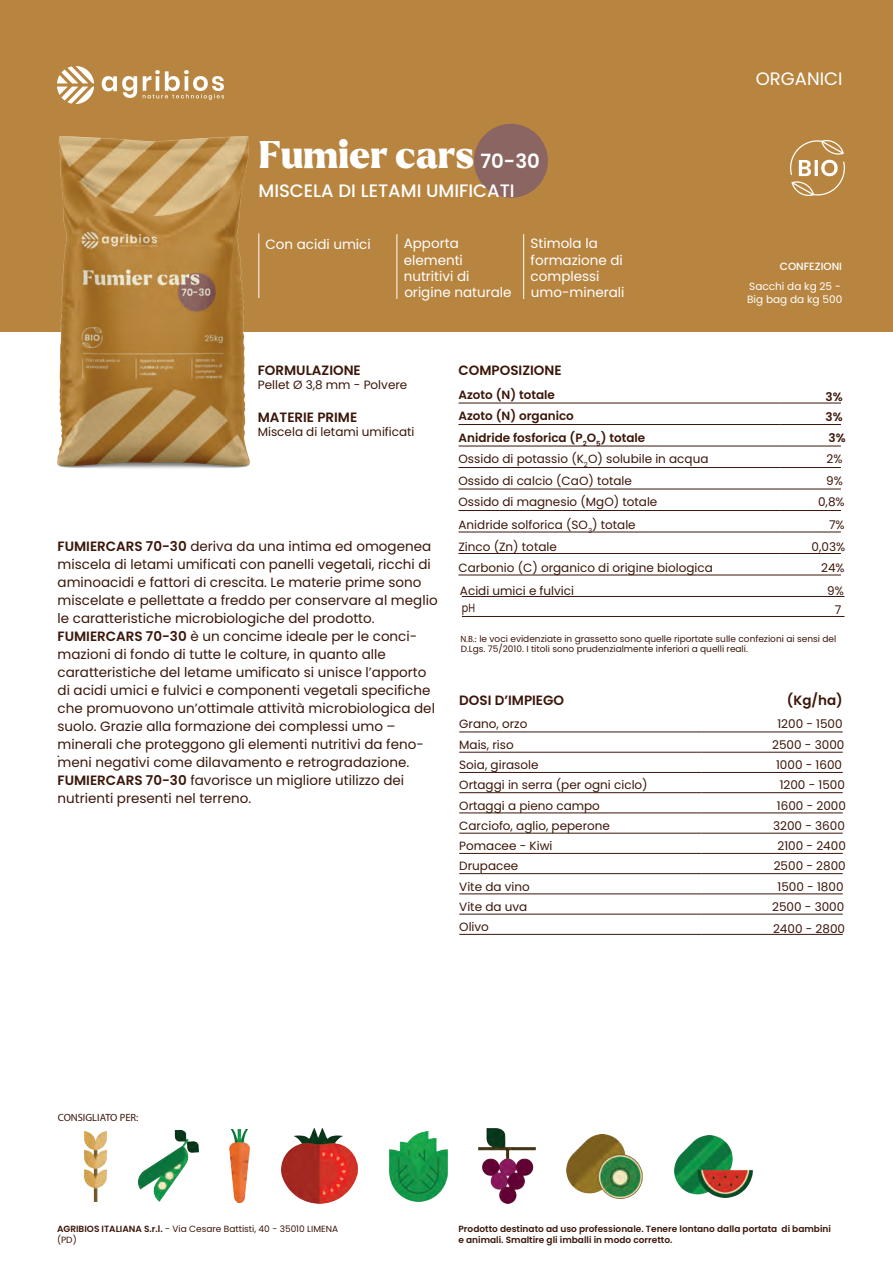
<style>
.page{position:relative;width:893px;height:1263px;background:#fff}
.page>*{position:absolute;margin:0;border:0;box-sizing:border-box;transform-origin:0 0}
.t1{font:900 37.5px "Larken";color:#fff}
.t2{font:600 19.65px "Poppins";color:#fff}
.t3{font:500 18px "Poppins";color:#fff}
.t4{font:18px "Poppins";color:#fff}
.t5{font:13.5px/18px "Poppins";color:#3b1609}
.t6{font:13.5px/16.2px "Poppins";color:#fff}
.t7{font:600 13.5px "Poppins";color:#3b1609}
.t8{font:12px/22.8px "Poppins";color:#3b1609}
.t9{font:600 12px "Poppins";color:#3b1609}
.t10{font:12px "Poppins";color:#3b1609;scale:.8 1}
.t11{font:10.5px/12.6px "Poppins";color:#fff}
.t12{font:10.5px "Myriad Pro";color:#3b1609}
.t13{font:500 10.5px "Poppins";color:#fff}
.t14{font:9px/10.8px "Poppins";color:#3b1609}
.t15{font:600 9px/10.8px "Poppins";color:#3b1609}
.s1{font-weight:600}
.s2{font-family:"Myriad Pro"}
</style>
<div class="page">
<div style="left:0;top:0;width:893px;height:331px;background:#b88540"></div>
<hr style="left:780px;top:424px;width:61px;height:1px;background:#3b1609">
<hr style="left:458px;top:446px;width:322px;height:1px;background:#3b1609">
<hr style="left:780px;top:446px;width:61px;height:1px;background:#3b1609">
<hr style="left:458px;top:467px;width:322px;height:1px;background:#3b1609">
<hr style="left:780px;top:467px;width:61px;height:1px;background:#3b1609">
<hr style="left:780px;top:489px;width:61px;height:1px;background:#3b1609">
<hr style="left:780px;top:510px;width:61px;height:1px;background:#3b1609">
<hr style="left:458px;top:532px;width:322px;height:1px;background:#3b1609">
<hr style="left:780px;top:532px;width:61px;height:1px;background:#3b1609">
<hr style="left:458px;top:575px;width:322px;height:1px;background:#3b1609">
<hr style="left:780px;top:575px;width:61px;height:1px;background:#3b1609">
<hr style="left:780px;top:403px;width:61px;height:1px;background:#3b1609">
<hr style="left:458px;top:553px;width:322px;height:1px;background:#3b1609">
<hr style="left:780px;top:553px;width:61px;height:1px;background:#3b1609">
<hr style="left:458px;top:489px;width:322px;height:1px;background:#3b1609">
<hr style="left:458px;top:510px;width:322px;height:1px;background:#3b1609">
<hr style="left:458px;top:403px;width:322px;height:1px;background:#3b1609">
<hr style="left:458px;top:424px;width:322px;height:1px;background:#3b1609">
<div style="left:474px;top:124px;width:74px;height:74px;background:#8b6562;border-radius:50%"></div>
<hr style="left:459px;top:752px;width:243px;height:1px;background:#3b1609">
<hr style="left:702px;top:752px;width:141px;height:1px;background:#3b1609">
<hr style="left:459px;top:772px;width:243px;height:1px;background:#3b1609">
<hr style="left:702px;top:772px;width:141px;height:1px;background:#3b1609">
<hr style="left:459px;top:792px;width:243px;height:1px;background:#3b1609">
<hr style="left:702px;top:792px;width:141px;height:1px;background:#3b1609">
<hr style="left:459px;top:812px;width:243px;height:1px;background:#3b1609">
<hr style="left:702px;top:812px;width:141px;height:1px;background:#3b1609">
<hr style="left:459px;top:833px;width:243px;height:1px;background:#3b1609">
<hr style="left:702px;top:833px;width:141px;height:1px;background:#3b1609">
<hr style="left:459px;top:853px;width:243px;height:1px;background:#3b1609">
<hr style="left:702px;top:853px;width:141px;height:1px;background:#3b1609">
<hr style="left:459px;top:873px;width:243px;height:1px;background:#3b1609">
<hr style="left:702px;top:873px;width:141px;height:1px;background:#3b1609">
<hr style="left:459px;top:893px;width:243px;height:1px;background:#3b1609">
<hr style="left:702px;top:893px;width:141px;height:1px;background:#3b1609">
<hr style="left:459px;top:914px;width:243px;height:1px;background:#3b1609">
<hr style="left:702px;top:914px;width:141px;height:1px;background:#3b1609">
<hr style="left:459px;top:934px;width:243px;height:1px;background:#3b1609">
<hr style="left:702px;top:934px;width:141px;height:1px;background:#3b1609">
<hr style="left:459px;top:731px;width:243px;height:1px;background:#3b1609">
<hr style="left:702px;top:731px;width:141px;height:1px;background:#3b1609">
<hr style="left:396px;top:234px;width:1px;height:65px;background:#fff">
<hr style="left:523px;top:234px;width:1px;height:65px;background:#fff">
<img style="left:790px;top:141px;width:54px;height:55px">
<hr style="left:462px;top:596px;width:382px;height:1px;background:#3b1609">
<hr style="left:462px;top:616px;width:382px;height:1px;background:#3b1609">
<img style="left:84px;top:1131px;width:23px;height:71px">
<img style="left:138px;top:1131px;width:60px;height:71px">
<img style="left:230px;top:1130px;width:20px;height:73px">
<img style="left:479px;top:1129px;width:57px;height:75px">
<img style="left:567px;top:1134px;width:76px;height:64px">
<img style="left:281px;top:1129px;width:77px;height:75px">
<img style="left:389px;top:1131px;width:58px;height:70px">
<img style="left:674px;top:1136px;width:78px;height:61px">
<img style="left:57px;top:66px;width:166px;height:37px">
<img style="left:41px;top:136px;width:225px;height:333px">
<h1 class="t1" style="left:258px;top:131px;width:217px">Fumier cars</h1>
<h3 class="t3" style="left:258px;top:180px;width:258px">MISCELA DI LETAMI UMIFICATI</h3>
<h2 class="t2" style="left:480px;top:150px;width:61px">70-30</h2>
<p class="t6" style="left:265px;top:237px;width:107px">Con acidi umici</p>
<p class="t6" style="left:404px;top:235px;width:109px">Apporta elementi nutritivi di origine naturale</p>
<p class="t6" style="left:531px;top:235px;width:94px;line-height:16.6px">Stimola la formazione di complessi</p>
<p class="t6" style="left:531px;top:284px;width:95px">umo-minerali</p>
<h3 class="t4" style="left:756px;top:68px;width:88px">ORGANICI</h3>
<p class="t13" style="left:780px;top:260px;width:64px">CONFEZIONI</p>
<p class="t11" style="left:747px;top:280px;width:97px">Sacchi da kg 25 -<br>Big bag da kg 500</p>
<p class="t7" style="left:258px;top:362px;width:105px">FORMULAZIONE</p>
<p class="t8" style="left:258px;top:374px;width:151px">Pellet Ø 3,8 mm - Polvere</p>
<p class="t7" style="left:258px;top:409px;width:101px">MATERIE PRIME</p>
<p class="t8" style="left:258px;top:420px;width:158px">Miscela di letami umificati</p>
<p class="t5" style="left:58px;top:537px;width:382px"><span class="s1">FUMIERCARS 70-30</span> deriva da una intima ed omogenea miscela di letami umificati con panelli vegetali, ricchi di aminoacidi e fattori di crescita. Le materie prime sono miscelate e pellettate a freddo per conservare al meglio le caratteristiche microbiologiche del prodotto.<br><span class="s1">FUMIERCARS 70-30</span> è un concime ideale per le conci&shy;mazioni di fondo di tutte le colture, in quanto alle caratteristiche del letame umificato si unisce l’apporto di acidi umici e fulvici e componenti vegetali specifiche che promuovono un’ottimale attività microbiologica del suolo. Grazie alla formazione dei complessi umo – minerali che proteggono gli elementi nutritivi da feno&shy;meni negativi come dilavamento e retrogradazione.<br><span class="s1">FUMIERCARS 70-30</span> favorisce un migliore utilizzo dei nutrienti presenti nel terreno.</p>
<p class="t8" style="left:57px;top:741px;width:4px">.</p>
<p class="t7" style="left:458px;top:362px;width:105px">COMPOSIZIONE</p>
<p class="t9" style="left:458px;top:388px;width:98px">Azoto (N) totale</p>
<p class="t9" style="left:826px;top:390px;width:19px">3%</p>
<p class="t9" style="left:458px;top:409px;width:117px">Azoto (N) organico</p>
<p class="t9" style="left:826px;top:409px;width:19px">3%</p>
<p class="t9" style="left:458px;top:431px;width:188px">Anidride fosforica (P<sub>2</sub>O<sub>5</sub>) totale</p>
<p class="t9" style="left:828px;top:431px;width:19px">3%</p>
<p class="t8" style="left:458px;top:448px;width:251px">Ossido di potassio (K<sub>2</sub>O) solubile in acqua</p>
<p class="t8" style="left:826px;top:448px;width:18px">2%</p>
<p class="t8" style="left:458px;top:469px;width:175px">Ossido di calcio (CaO) totale</p>
<p class="t8" style="left:826px;top:469px;width:18px">9%</p>
<p class="t8" style="left:458px;top:491px;width:200px">Ossido di magnesio (MgO) totale</p>
<p class="t8" style="left:818px;top:491px;width:28px">0,8%</p>
<p class="t8" style="left:458px;top:513px;width:179px">Anidride solforica (SO<sub>3</sub>) totale</p>
<p class="t8" style="left:829px;top:513px;width:17px">7%</p>
<p class="t8" style="left:458px;top:536px;width:100px">Zinco (Zn) totale</p>
<p class="t8" style="left:812px;top:536px;width:35px">0,03%</p>
<p class="t8" style="left:458px;top:556px;width:256px">Carbonio (C) organico di origine biologica<br>Acidi umici e fulvici</p>
<p class="t10" style="left:462px;top:601px;width:18px">pH</p>
<p class="t8" style="left:821px;top:556px;width:25px">24%</p>
<p class="t8" style="left:827px;top:581px;width:18px;line-height:19.4px;text-align:center">9%<br>7</p>
<p class="t14" style="left:460px;top:633px;width:377px"><span class="s2">N.B.:</span> le voci evidenziate in grassetto sono quelle riportate sulle confezioni ai sensi del<br>D.Lgs. 75/2010. I titoli sono prudenzialmente inferiori a quelli reali.</p>
<p class="t7" style="left:459px;top:692px;width:106px">DOSI D’IMPIEGO</p>
<p class="t7" style="left:787px;top:692px;width:57px">(Kg/ha)</p>
<p class="t8" style="left:459px;top:713px;width:70px">Grano, orzo</p>
<p class="t8" style="left:777px;top:713px;width:67px">1200 - 1500</p>
<p class="t8" style="left:459px;top:733px;width:56px">Mais, riso</p>
<p class="t8" style="left:772px;top:733px;width:74px">2500 - 3000</p>
<p class="t8" style="left:459px;top:753px;width:81px">Soia, girasole</p>
<p class="t8" style="left:776px;top:753px;width:67px">1000 - 1600</p>
<p class="t8" style="left:459px;top:774px;width:190px">Ortaggi in serra (per ogni ciclo)</p>
<p class="t8" style="left:780px;top:774px;width:67px">1200 - 1500</p>
<p class="t8" style="left:459px;top:794px;width:142px">Ortaggi a pieno campo</p>
<p class="t8" style="left:777px;top:794px;width:71px">1600 - 2000</p>
<p class="t8" style="left:459px;top:814px;width:152px">Carciofo, aglio, peperone</p>
<p class="t8" style="left:773px;top:814px;width:73px">3200 - 3600</p>
<p class="t8" style="left:459px;top:834px;width:95px">Pomacee - Kiwi</p>
<p class="t8" style="left:777px;top:834px;width:70px">2100 - 2400</p>
<p class="t8" style="left:459px;top:855px;width:61px">Drupacee</p>
<p class="t8" style="left:774px;top:855px;width:74px">2500 - 2800</p>
<p class="t8" style="left:459px;top:875px;width:72px">Vite da vino</p>
<p class="t8" style="left:778px;top:875px;width:67px">1500 - 1800</p>
<p class="t8" style="left:459px;top:895px;width:70px">Vite da uva</p>
<p class="t8" style="left:772px;top:895px;width:74px">2500 - 3000</p>
<p class="t8" style="left:459px;top:915px;width:31px">Olivo</p>
<p class="t8" style="left:773px;top:917px;width:74px">2400 - 2800</p>
<p class="t12" style="left:58px;top:1110px;width:82px">CONSIGLIATO PER:</p>
<p class="t14" style="left:57px;top:1223px;width:283px"><span class="s1">AGRIBIOS ITALIANA S.r.l.</span> - Via Cesare Battisti, 40 - 35010 LIMENA (PD)</p>
<p class="t15" style="left:458px;top:1223px;width:374px">Prodotto destinato ad uso professionale. Tenere lontano dalla portata di bambini e animali. Smaltire gli imballi in modo corretto.</p>
</div>
